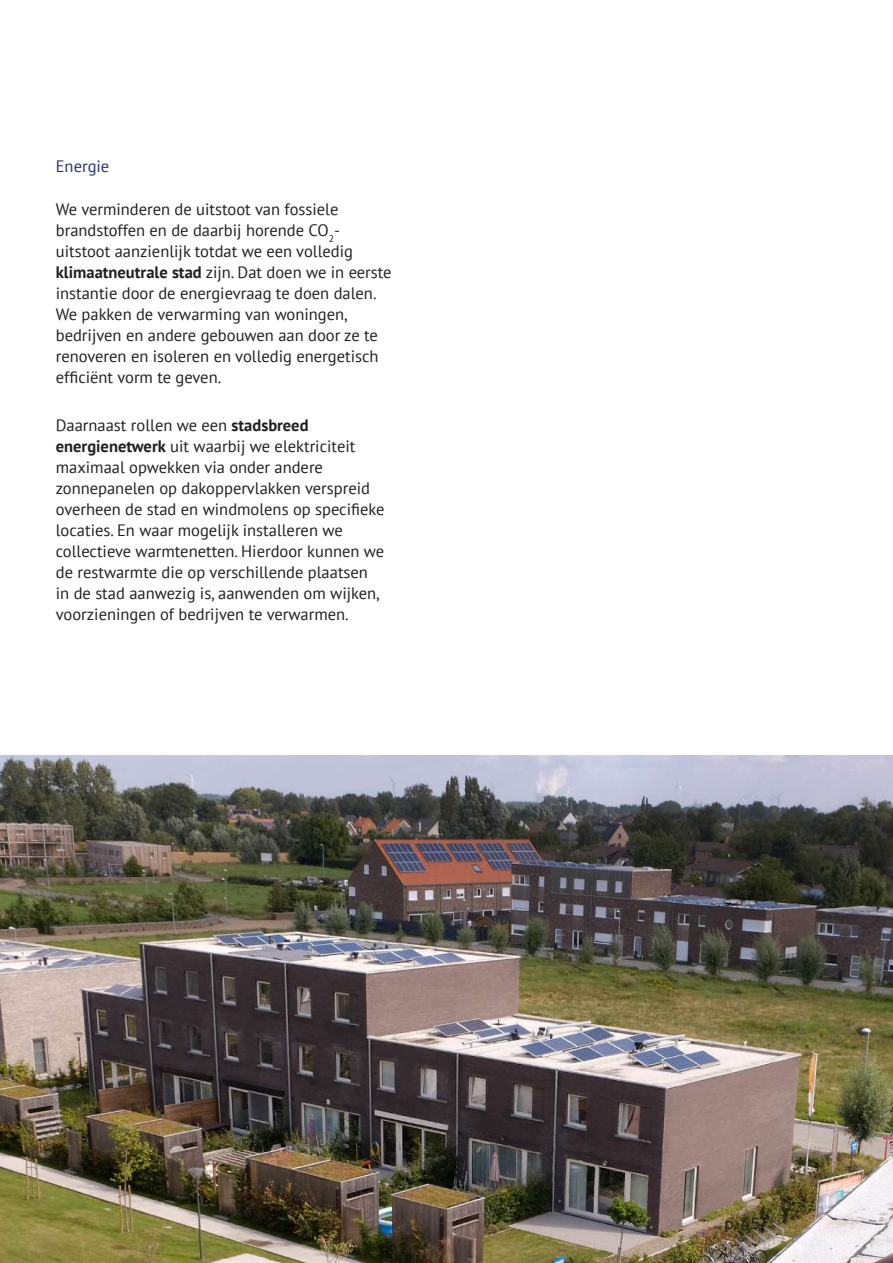
<style>
.page{position:relative;width:893px;height:1263px;background:#fff}
.page>*{position:absolute;margin:0;border:0;box-sizing:border-box;transform-origin:0 0}
.t1{font:16.5px/21px "PT Sans";color:#231f20}
.t2{font:16.5px "PT Sans";color:#22356e}
.t3{font:16.5px "Lab Grotesque";color:#231f20}
.s1{font-weight:700}
</style>
<div class="page">
<img style="left:0;top:756px;width:893px;height:507px">
<p class="t2" style="left:56px;top:156px;width:55px">Energie</p>
<p class="t1" style="left:56px;top:198px;width:337px">We verminderen de uitstoot van fossiele brandstoffen en de daarbij horende CO<sub>2</sub>- uitstoot aanzienlijk totdat we een volledig <span class="s1">klimaatneutrale stad</span> zijn. Dat doen we in eerste instantie door de energievraag te doen dalen.<br>We pakken de verwarming van woningen, bedrijven en andere gebouwen aan door ze te renoveren en isoleren en volledig energetisch efficiënt vorm te geven.</p>
<p class="t1" style="left:56px;top:414px;width:330px">Daarnaast rollen we een <span class="s1">stadsbreed energienetwerk</span> uit waarbij we elektriciteit maximaal opwekken via onder andere zonnepanelen op dakoppervlakken verspreid overheen de stad en windmolens op specifieke locaties. En waar mogelijk installeren we collectieve warmtenetten. Hierdoor kunnen we de restwarmte die op verschillende plaatsen in de stad aanwezig is, aanwenden om wijken, voorzieningen of bedrijven te verwarmen.</p>
<p class="t3" style="left:724px;top:1212px;width:37px">p. 45</p>
</div>
